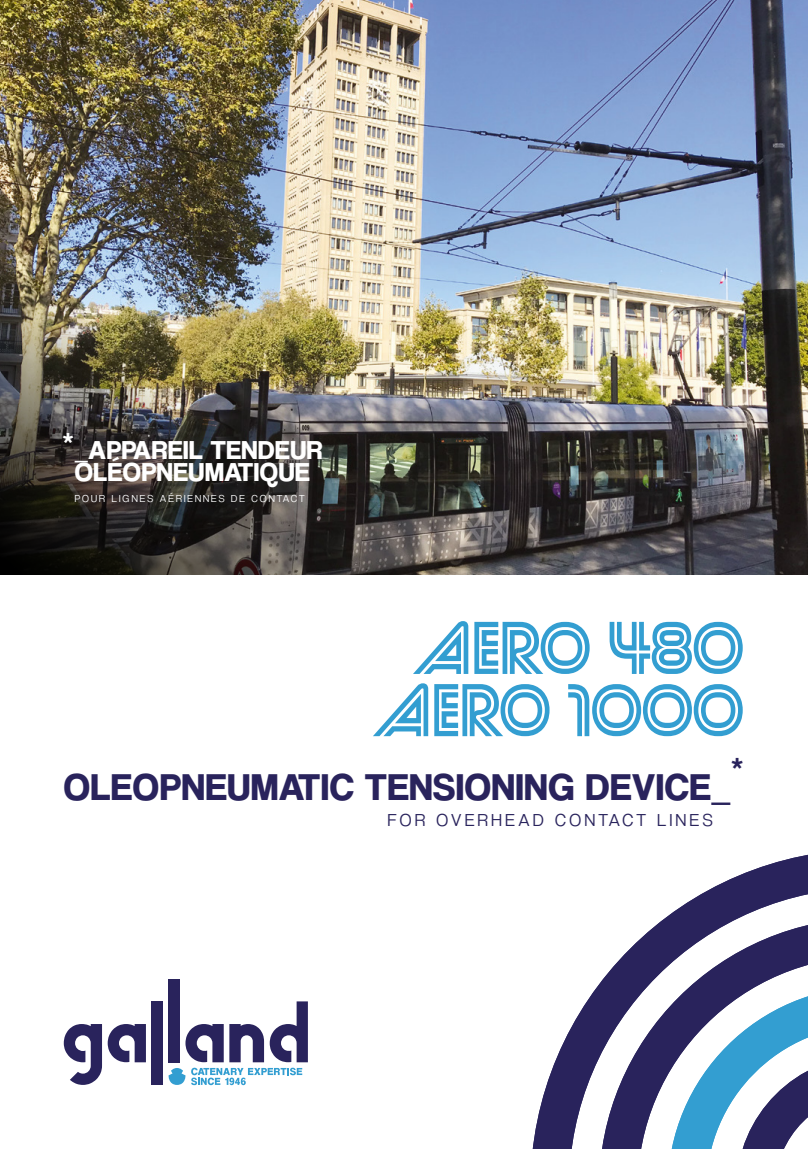
<style>
.page{position:relative;width:808px;height:1149px;background:#fff}
.page>*{position:absolute;margin:0;border:0;box-sizing:border-box;transform-origin:0 0}
.t1{font:78px/62.1px "Street Cred";letter-spacing:-.015em;color:#339ed1;text-align:center}
.t2{font:700 38.85px "Coolvetica Rg";letter-spacing:.025em;color:#29235c}
.t3{font:700 27px/22.4px "Coolvetica Rg";letter-spacing:.025em;color:#fff}
.t4{font:700 22.65px "Coolvetica Rg";color:#29235c}
.t5{font:700 21px "Coolvetica Rg";color:#fff}
.t6{font:18px "Coolvetica Lt";letter-spacing:.2em;color:#29235c}
.t7{font:10.5px "Coolvetica Lt";letter-spacing:.2em;color:#fff}
</style>
<div class="page">
<img style="left:0;top:0;width:808px;height:574px">
<div style="left:152px;top:1001px;width:11px;height:83px;background:#29235c"></div>
<div style="left:169px;top:978px;width:11px;height:83px;background:#29235c"></div>
<svg style="left:64px;top:1024px;width:38px;height:60px"></svg>
<svg style="left:108px;top:1024px;width:38px;height:37px"></svg>
<svg style="left:185px;top:1024px;width:79px;height:37px"></svg>
<svg style="left:270px;top:1001px;width:38px;height:60px"></svg>
<svg style="left:168px;top:1067px;width:134px;height:17px"></svg>
<svg style="left:532px;top:854px;width:276px;height:294px"></svg>
<svg style="left:599px;top:917px;width:209px;height:231px;fill:#29235c"></svg>
<svg style="left:668px;top:986px;width:140px;height:162px"></svg>
<p class="t5" style="left:62px;top:427px;width:13px">*</p>
<p class="t3" style="left:75px;top:438px;width:249px">_APPAREIL TENDEUR<br>OLÉOPNEUMATIQUE</p>
<p class="t7" style="left:75px;top:492px;width:231px">POUR LIGNES AÉRIENNES DE CONTACT</p>
<h1 class="t1" style="left:373px;top:618px;width:373px">AERO 480<br>AERO 1000</h1>
<p class="t4" style="left:731px;top:751px;width:14px">*</p>
<h2 class="t2" style="left:64px;top:763px;width:668px">OLEOPNEUMATIC TENSIONING DEVICE_</h2>
<p class="t6" style="left:388px;top:809px;width:326px">FOR OVERHEAD CONTACT LINES</p>
</div>
